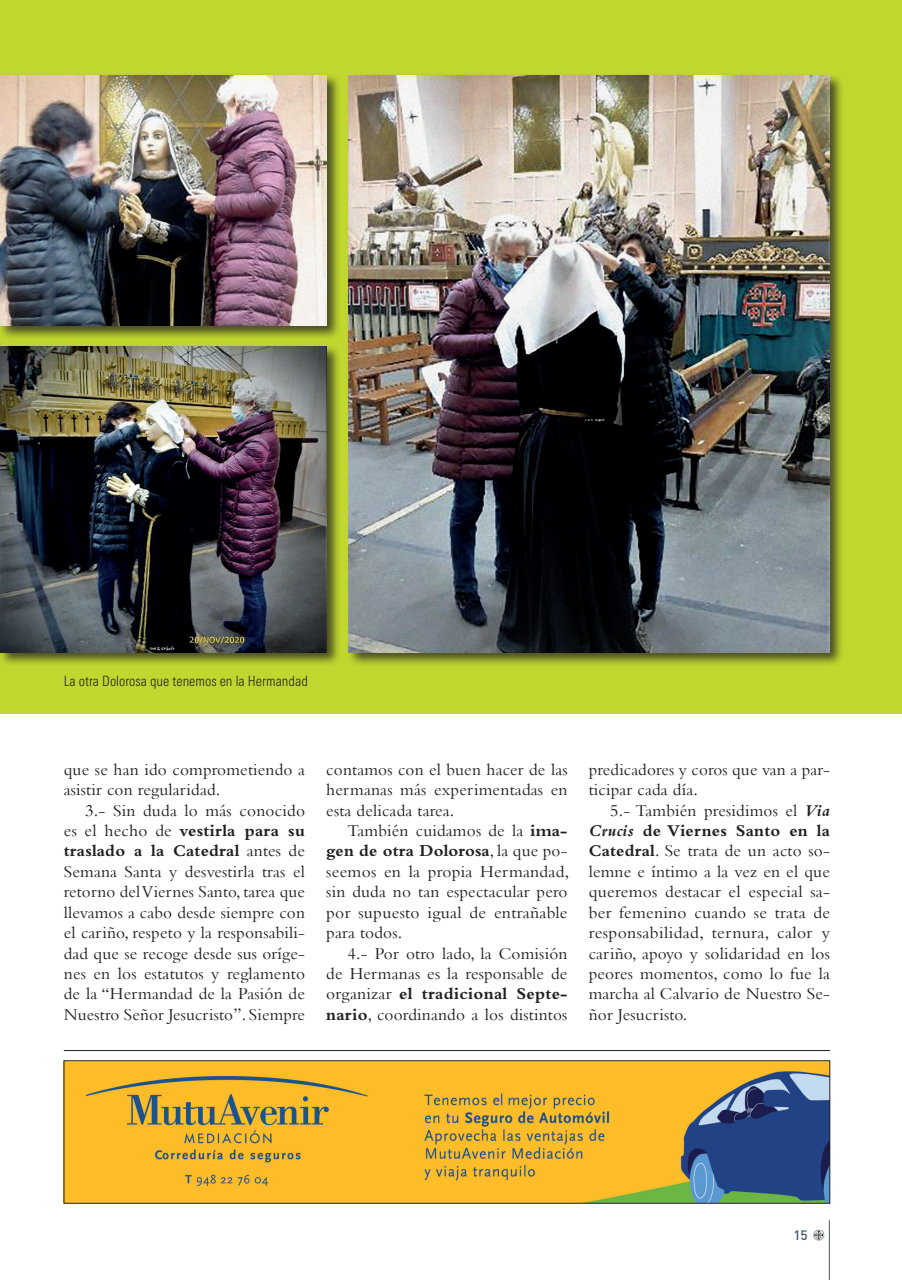
<style>
.page{position:relative;width:902px;height:1280px;background:#fff}
.page>*{position:absolute;margin:0;border:0;box-sizing:border-box;transform-origin:0 0}
.t1{font:17.25px/20.4px "Bembo";letter-spacing:.01em;color:#231f20;text-align:justify}
.t2{font:300 condensed 14.25px "Linotype Univers";color:#231f20}
.t3{font:500 13.5px "DIN";color:#45555f}
.s1{font-weight:700}
.s2{font-weight:700;font-style:italic}
</style>
<div class="page">
<hr style="left:829px;top:1220px;width:1px;height:60px;background:#45555f">
<svg style="left:813px;top:1229px;width:11px;height:12px"></svg>
<div style="left:0;top:0;width:901px;height:713px;background:#c1d72f"></div>
<img style="left:66px;top:1062px;width:761px;height:139px">
<div style="left:64px;top:1060px;width:765px;height:143px;border:1px solid #231f20"></div>
<hr style="left:64px;top:1050px;width:765px;height:1px;background:#231f20">
<div style="left:347px;top:73px;width:496px;height:594px;background:#231f20;opacity:.75"></div>
<img style="left:349px;top:75px;width:480px;height:577px">
<div style="left:0;top:73px;width:341px;height:268px;background:#231f20;opacity:.75"></div>
<img style="left:0;top:75px;width:326px;height:251px">
<div style="left:0;top:344px;width:341px;height:323px;background:#231f20;opacity:.75"></div>
<img style="left:0;top:346px;width:326px;height:306px">
<p class="t2" style="left:64px;top:673px;width:245px">La otra Dolorosa que tenemos en la Hermandad</p>
<p class="t1" style="left:64px;top:759px;width:243px">que se han ido comprometiendo a asistir con regularidad.</p>
<p class="t1" style="left:64px;top:799px;width:243px;text-indent:21px">3.- Sin duda lo más conocido es el hecho de <span class="s1">vestirla para su traslado a la Catedral</span> antes de Semana Santa y desvestirla tras el retorno del Viernes Santo, tarea que llevamos a cabo desde siempre con el cariño, respeto y la responsabili&shy;dad que se recoge desde sus oríge&shy;nes en los estatutos y reglamento de la “Hermandad de la Pasión de Nuestro Señor Jesucristo”. Siempre</p>
<p class="t1" style="left:326px;top:759px;width:243px">contamos con el buen hacer de las hermanas más experimentadas en esta delicada tarea.</p>
<p class="t1" style="left:326px;top:820px;width:244px;text-indent:21px">También cuidamos de la <span class="s1">ima&shy;gen de otra Dolorosa</span>, la que po&shy;seemos en la propia Hermandad, sin duda no tan espectacular pero por supuesto igual de entrañable para todos.</p>
<p class="t1" style="left:326px;top:942px;width:243px;text-indent:21px">4.- Por otro lado, la Comisión de Hermanas es la responsable de organizar <span class="s1">el tradicional Septe&shy;nario</span>, coordinando a los distintos</p>
<p class="t1" style="left:588px;top:759px;width:243px">predicadores y coros que van a par&shy;ticipar cada día.</p>
<p class="t1" style="left:588px;top:799px;width:243px;text-indent:21px">5.- También presidimos el <span class="s2">Via Crucis</span> <span class="s1">de Viernes Santo en la Catedral</span>. Se trata de un acto so&shy;lemne e íntimo a la vez en el que queremos destacar el especial sa&shy;ber femenino cuando se trata de responsabilidad, ternura, calor y cariño, apoyo y solidaridad en los peores momentos, como lo fue la marcha al Calvario de Nuestro Se&shy;ñor Jesucristo.</p>
<p class="t3" style="left:793px;top:1226px;width:16px">15</p>
</div>
